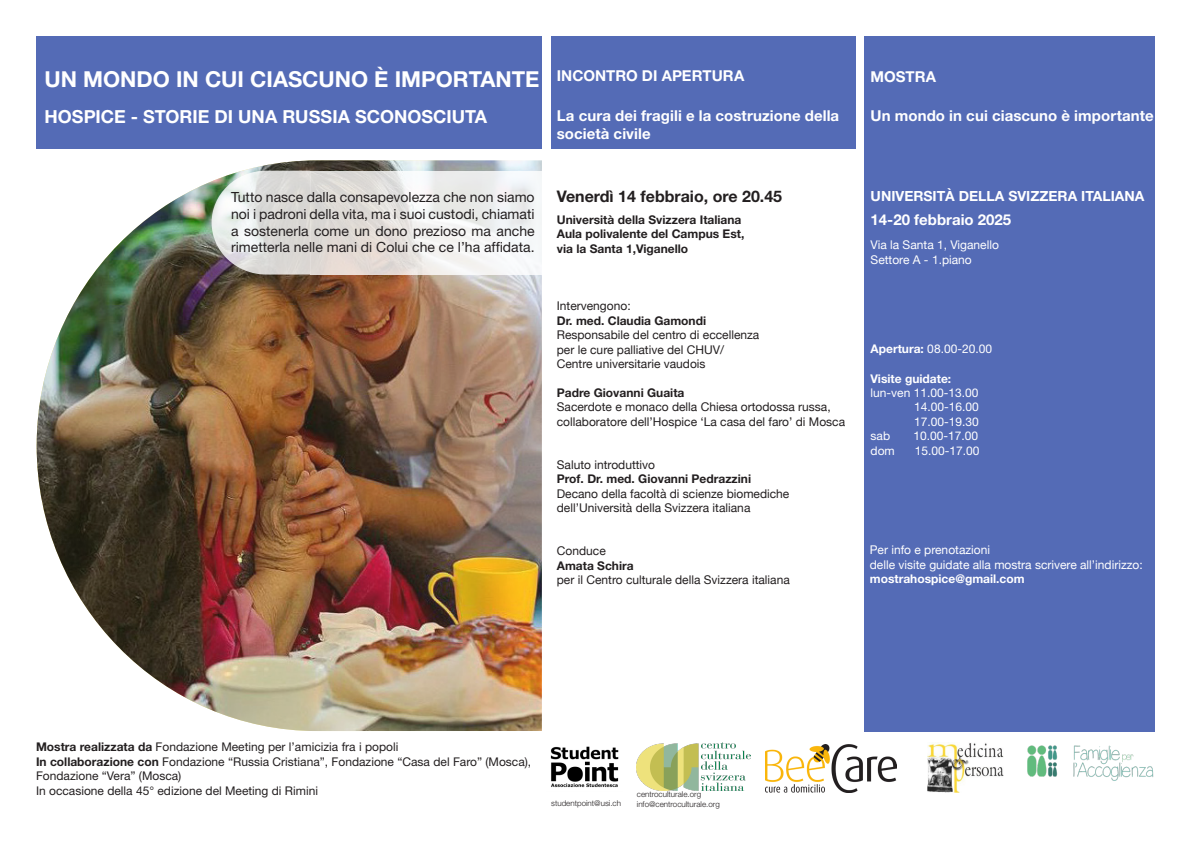
<style>
.page{position:relative;width:1191px;height:842px;background:#fff}
.page>*{position:absolute;margin:0;border:0;box-sizing:border-box;transform-origin:0 0}
.t1{font:700 22px "Helvetica Neue";color:#fff}
.t2{font:700 18px "Helvetica Neue";color:#fff}
.t3{font:700 16px "Helvetica Neue";color:#231f20}
.t4{font:700 15px "Helvetica Neue";letter-spacing:.005em;color:#fff}
.t5{font:14px/16.8px "Helvetica Neue";color:#231f20;text-align:justify}
.t6{font:700 14px "Helvetica Neue";color:#fff}
.t7{font:12px "Helvetica Neue";color:#231f20}
.t8{font:12px/14.4px "Helvetica Neue";color:#231f20}
.t9{font:700 12px "Helvetica Neue";color:#231f20}
.t10{font:12px "Helvetica Neue";color:#fff}
.t11{font:12px "Helvetica Neue";color:#fff}
.t12{font:700 12px "Helvetica Neue";color:#fff}
.t13{font:300 8px "Helvetica Neue";color:#231f20}
.s1{font-weight:700}
</style>
<div class="page">
<img style="left:37px;top:160px;width:505px;height:571px">
<div style="left:865px;top:36px;width:290px;height:695px;background:#546bb6"></div>
<svg style="left:212px;top:171px;width:98px;height:104px;background:#d3d4d1"></svg>
<svg style="left:310px;top:171px;width:232px;height:104px"></svg>
<div style="left:37px;top:36px;width:505px;height:113px;background:#546bb6"></div>
<div style="left:551px;top:36px;width:304px;height:113px;background:#546bb6"></div>
<img style="left:636px;top:742px;width:115px;height:48px">
<img style="left:550px;top:746px;width:69px;height:42px">
<img style="left:927px;top:742px;width:76px;height:50px">
<img style="left:765px;top:744px;width:131px;height:49px">
<img style="left:1028px;top:745px;width:126px;height:36px">
<p class="t1" style="left:44px;top:65px;width:496px">UN MONDO IN CUI CIASCUNO È IMPORTANTE</p>
<p class="t2" style="left:45px;top:106px;width:444px">HOSPICE - STORIE DI UNA RUSSIA SCONOSCIUTA</p>
<p class="t4" style="left:557px;top:66px;width:189px">INCONTRO DI APERTURA</p>
<p class="t4" style="left:870px;top:67px;width:67px">MOSTRA</p>
<p class="t4" style="left:557px;top:106px;width:284px">La cura dei fragili e la costruzione della</p>
<p class="t4" style="left:870px;top:107px;width:285px">Un mondo in cui ciascuno è importante</p>
<p class="t4" style="left:557px;top:124px;width:95px">società civile</p>
<p class="t5" style="left:231px;top:188px;width:305px">Tutto nasce dalla consapevolezza che non siamo noi i padroni della vita, ma i suoi custodi, chiamati a sostenerla come un dono prezioso ma anche</p>
<p class="t5" style="left:231px;top:239px;width:305px">rimetterla nelle mani di Colui che ce l’ha affidata.</p>
<p class="t3" style="left:557px;top:186px;width:227px">Venerdì 14 febbraio, ore 20.45</p>
<p class="t9" style="left:557px;top:212px;width:186px">Università della Svizzera Italiana</p>
<p class="t9" style="left:557px;top:227px;width:189px">Aula polivalente del Campus Est,</p>
<p class="t9" style="left:557px;top:241px;width:133px">via la Santa 1,Viganello</p>
<p class="t7" style="left:557px;top:297px;width:75px">Intervengono:</p>
<p class="t9" style="left:557px;top:313px;width:151px">Dr. med. Claudia Gamondi</p>
<p class="t7" style="left:557px;top:326px;width:204px">Responsabile del centro di eccellenza</p>
<p class="t7" style="left:557px;top:341px;width:169px">per le cure palliative del CHUV/</p>
<p class="t7" style="left:557px;top:355px;width:150px">Centre universitarie vaudois</p>
<p class="t9" style="left:557px;top:385px;width:129px">Padre Giovanni Guaita</p>
<p class="t7" style="left:557px;top:398px;width:275px">Sacerdote e monaco della Chiesa ortodossa russa,</p>
<p class="t7" style="left:557px;top:413px;width:290px">collaboratore dell’Hospice ‘La casa del faro’ di Mosca</p>
<p class="t7" style="left:557px;top:456px;width:100px">Saluto introduttivo</p>
<p class="t9" style="left:557px;top:471px;width:196px">Prof. Dr. med. Giovanni Pedrazzini</p>
<p class="t7" style="left:557px;top:485px;width:234px">Decano della facoltà di scienze biomediche</p>
<p class="t7" style="left:557px;top:499px;width:195px">dell’Università della Svizzera italiana</p>
<p class="t7" style="left:557px;top:542px;width:50px">Conduce</p>
<p class="t9" style="left:557px;top:558px;width:78px">Amata Schira</p>
<p class="t7" style="left:557px;top:571px;width:234px">per il Centro culturale della Svizzera italiana</p>
<p class="t6" style="left:870px;top:188px;width:275px">UNIVERSITÀ DELLA SVIZZERA ITALIANA</p>
<p class="t4" style="left:870px;top:211px;width:142px">14-20 febbraio 2025</p>
<p class="t10" style="left:870px;top:237px;width:130px">Via la Santa 1, Viganello</p>
<p class="t10" style="left:870px;top:251px;width:103px">Settore A - 1.piano</p>
<p class="t11" style="left:870px;top:341px;width:123px"><span class="s1">Apertura:</span> 08.00-20.00</p>
<p class="t12" style="left:870px;top:371px;width:82px">Visite guidate:</p>
<p class="t11" style="left:870px;top:386px;width:109px">lun-ven 11.00-13.00</p>
<p class="t11" style="left:914px;top:400px;width:66px">14.00-16.00</p>
<p class="t11" style="left:914px;top:414px;width:66px">17.00-19.30</p>
<p class="t11" style="left:870px;top:429px;width:21px">sab</p>
<p class="t11" style="left:913px;top:429px;width:66px">10.00-17.00</p>
<p class="t11" style="left:870px;top:443px;width:26px">dom</p>
<p class="t11" style="left:915px;top:443px;width:66px">15.00-17.00</p>
<p class="t10" style="left:870px;top:541px;width:122px">Per info e prenotazioni</p>
<p class="t10" style="left:870px;top:556px;width:274px">delle visite guidate alla mostra scrivere all’indirizzo:</p>
<p class="t12" style="left:870px;top:571px;width:156px">mostrahospice@gmail.com</p>
<p class="t8" style="left:36px;top:740px;width:364px"><span class="s1">Mostra realizzata da</span> Fondazione Meeting per l’amicizia fra i popoli</p>
<p class="t8" style="left:36px;top:754px;width:497px"><span class="s1">In collaborazione con</span> Fondazione “Russia Cristiana”, Fondazione “Casa del Faro” (Mosca),<br>Fondazione “Vera” (Mosca)</p>
<p class="t8" style="left:36px;top:783px;width:283px">In occasione della 45° edizione del Meeting di Rimini</p>
<p class="t13" style="left:637px;top:789px;width:66px">centroculturale.org</p>
<p class="t13" style="left:551px;top:798px;width:71px">studentpoint@usi.ch</p>
<p class="t13" style="left:637px;top:799px;width:85px">info@centroculturale.org</p>
</div>
